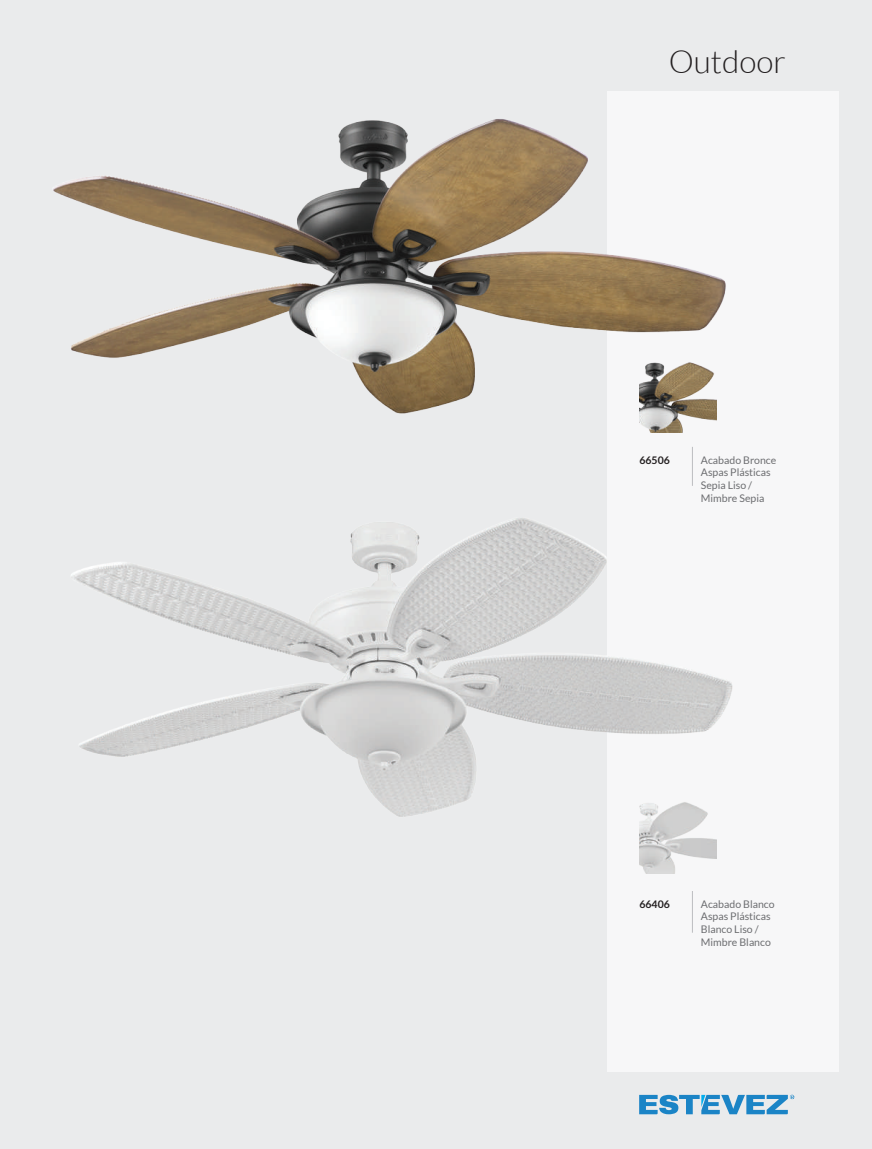
<style>
.page{position:relative;width:872px;height:1149px;background:#fff}
.page>*{position:absolute;margin:0;border:0;box-sizing:border-box;transform-origin:0 0}
.t1{font:300 31.5px "Lato";color:#231f20}
.t2{font:10.5px/12.6px "Lato";color:#6c6d70}
.t3{font:700 10.5px "Lato";color:#231f20}
</style>
<div class="page">
<div style="left:0;top:0;width:872px;height:1148px;background:#eaebec"></div>
<div style="left:607px;top:91px;width:231px;height:980px;background:#f7f7f8"></div>
<svg style="left:639px;top:1094px;width:155px;height:19px"></svg>
<img style="left:71px;top:518px;width:662px;height:299px">
<img style="left:53px;top:119px;width:673px;height:302px">
<img style="left:639px;top:360px;width:77px;height:72px">
<img style="left:639px;top:799px;width:77px;height:73px">
<hr style="left:692px;top:446px;width:1px;height:39px;background:#bcbdc0">
<hr style="left:692px;top:890px;width:1px;height:42px;background:#bcbdc0">
<h1 class="t1" style="left:668px;top:45px;width:119px">Outdoor</h1>
<p class="t3" style="left:639px;top:454px;width:32px">66506</p>
<p class="t2" style="left:701px;top:453px;width:77px">Acabado Bronce<br>Aspas Plásticas<br>Sepia Liso /<br>Mimbre Sepia</p>
<p class="t3" style="left:639px;top:897px;width:32px">66406</p>
<p class="t2" style="left:701px;top:897px;width:75px">Acabado Blanco<br>Aspas Plásticas<br>Blanco Liso /<br>Mimbre Blanco</p>
</div>
